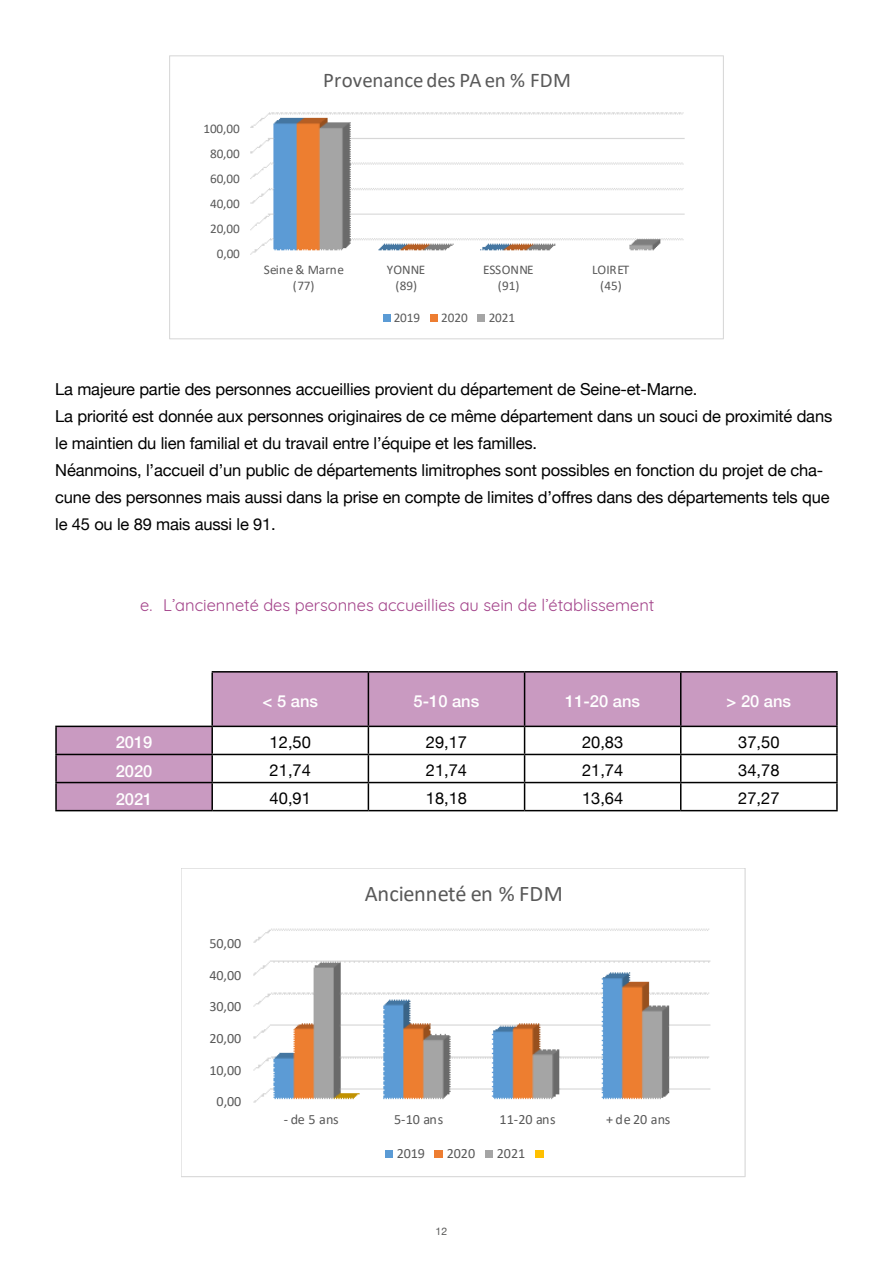
<style>
.page{position:relative;width:893px;height:1263px;background:#fff}
.page>*{position:absolute;margin:0;border:0;box-sizing:border-box;transform-origin:0 0}
.t1{font:22.35px "Calibri";color:#595959}
.t2{font:20.85px "Calibri";color:#595959}
.t3{font:16.5px/27px "Helvetica Neue";letter-spacing:-.01em;color:#000}
.t4{font:16.5px "Quicksand";color:#a3438a}
.t5{font:500 16.5px "Helvetica Neue";color:#fff}
.t6{font:14.1px "Calibri";letter-spacing:-.005em;color:#595959}
.t7{font:13.2px/16.2px "Calibri";letter-spacing:-.005em;color:#595959;text-align:center}
.t8{font:13.2px/16.2px "Calibri";letter-spacing:.02em;color:#595959;text-align:center}
.t9{font:10.5px "Helvetica Neue";color:#575756}
</style>
<div class="page">
<svg style="left:57px;top:672px;width:779px;height:138px;fill:#c99ac1"></svg>
<hr style="left:836px;top:727px;width:2px;height:27px;background:#000">
<hr style="left:681px;top:754px;width:157px;height:1px;background:#000">
<hr style="left:836px;top:755px;width:2px;height:27px;background:#000">
<hr style="left:681px;top:782px;width:157px;height:1px;background:#000">
<hr style="left:836px;top:783px;width:2px;height:27px;background:#000">
<hr style="left:681px;top:810px;width:157px;height:1px;background:#000">
<hr style="left:55px;top:782px;width:157px;height:1px;background:#000">
<hr style="left:55px;top:810px;width:157px;height:1px;background:#000">
<hr style="left:211px;top:672px;width:2px;height:54px;background:#000">
<hr style="left:211px;top:727px;width:2px;height:27px;background:#000">
<hr style="left:211px;top:755px;width:2px;height:27px;background:#000">
<hr style="left:211px;top:783px;width:2px;height:27px;background:#000">
<hr style="left:211px;top:671px;width:157px;height:1px;background:#000">
<hr style="left:368px;top:672px;width:1px;height:54px;background:#000">
<svg style="left:212px;top:727px;width:625px;height:84px"></svg>
<hr style="left:212px;top:726px;width:156px;height:1px;background:#000">
<hr style="left:212px;top:754px;width:156px;height:1px;background:#000">
<hr style="left:55px;top:726px;width:157px;height:1px;background:#000">
<hr style="left:55px;top:727px;width:2px;height:27px;background:#000">
<hr style="left:212px;top:782px;width:156px;height:1px;background:#000">
<hr style="left:212px;top:810px;width:156px;height:1px;background:#000">
<hr style="left:55px;top:754px;width:157px;height:1px;background:#000">
<hr style="left:55px;top:755px;width:2px;height:27px;background:#000">
<hr style="left:55px;top:783px;width:2px;height:27px;background:#000">
<hr style="left:368px;top:671px;width:157px;height:1px;background:#000">
<hr style="left:368px;top:726px;width:157px;height:1px;background:#000">
<hr style="left:525px;top:671px;width:156px;height:1px;background:#000">
<hr style="left:524px;top:672px;width:1px;height:54px;background:#000">
<hr style="left:525px;top:726px;width:156px;height:1px;background:#000">
<hr style="left:681px;top:671px;width:157px;height:1px;background:#000">
<hr style="left:680px;top:672px;width:1px;height:54px;background:#000">
<hr style="left:836px;top:672px;width:2px;height:54px;background:#000">
<hr style="left:681px;top:726px;width:157px;height:1px;background:#000">
<img style="left:250px;top:112px;width:435px;height:143px">
<div style="left:383px;top:314px;width:7px;height:8px;background:#5b9bd5"></div>
<div style="left:430px;top:314px;width:8px;height:8px;background:#ed7d31"></div>
<div style="left:477px;top:314px;width:8px;height:8px;background:#a5a5a5"></div>
<div style="left:170px;top:56px;width:554px;height:283px;border:1px solid #d9d9d9"></div>
<img style="left:253px;top:928px;width:458px;height:175px">
<div style="left:385px;top:1150px;width:7px;height:7px;background:#5b9bd5"></div>
<div style="left:435px;top:1150px;width:8px;height:7px;background:#ed7d31"></div>
<div style="left:485px;top:1150px;width:7px;height:7px;background:#a5a5a5"></div>
<div style="left:535px;top:1150px;width:8px;height:7px;background:#ffc000"></div>
<p class="t7" style="left:203px;top:120px;width:38px">100,00</p>
<p class="t7" style="left:210px;top:145px;width:31px">80,00</p>
<p class="t7" style="left:210px;top:170px;width:31px">60,00</p>
<p class="t7" style="left:210px;top:195px;width:31px">40,00</p>
<p class="t7" style="left:210px;top:220px;width:31px">20,00</p>
<p class="t7" style="left:217px;top:245px;width:25px">0,00</p>
<p class="t2" style="left:323px;top:65px;width:250px">Provenance des PA en % FDM</p>
<p class="t8" style="left:264px;top:261px;width:82px">Seine&amp; Marne (77)</p>
<p class="t7" style="left:387px;top:261px;width:40px">YONNE (89)</p>
<p class="t7" style="left:483px;top:261px;width:52px">ESSONNE (91)</p>
<p class="t7" style="left:592px;top:261px;width:39px">LOIRET (45)</p>
<p class="t7" style="left:394px;top:309px;width:28px">2019</p>
<p class="t7" style="left:441px;top:309px;width:28px">2020</p>
<p class="t7" style="left:489px;top:309px;width:28px">2021</p>
<p class="t3" style="left:55px;top:377px;width:778px">La majeure partie des personnes accueillies provient du département de Seine-et-Marne.<br>La priorité est donnée aux personnes originaires de ce même département dans un souci de proximité dans le maintien du lien familial et du travail entre l’équipe et les familles.<br>Néanmoins, l’accueil d’un public de départements limitrophes sont possibles en fonction du projet de cha&shy;cune des personnes mais aussi dans la prise en compte de limites d’offres dans des départements tels que le 45 ou le 89 mais aussi le 91.</p>
<p class="t4" style="left:140px;top:592px;width:516px">e. L’ancienneté des personnes accueillies au sein de l’établissement</p>
<p class="t5" style="left:263px;top:688px;width:57px">&lt; 5 ans</p>
<p class="t5" style="left:414px;top:688px;width:67px">5-10 ans</p>
<p class="t5" style="left:565px;top:688px;width:76px">11-20 ans</p>
<p class="t5" style="left:726px;top:688px;width:66px">&gt; 20 ans</p>
<p class="t5" style="left:116px;top:729px;width:38px">2019</p>
<p class="t3" style="left:270px;top:730px;width:43px">12,50</p>
<p class="t3" style="left:426px;top:730px;width:43px">29,17</p>
<p class="t3" style="left:582px;top:730px;width:43px">20,83</p>
<p class="t3" style="left:738px;top:730px;width:43px">37,50</p>
<p class="t5" style="left:116px;top:757px;width:38px">2020</p>
<p class="t3" style="left:270px;top:758px;width:43px">21,74</p>
<p class="t3" style="left:426px;top:758px;width:43px">21,74</p>
<p class="t3" style="left:582px;top:758px;width:43px">21,74</p>
<p class="t3" style="left:738px;top:758px;width:43px">34,78</p>
<p class="t5" style="left:116px;top:785px;width:38px">2021</p>
<p class="t3" style="left:270px;top:786px;width:43px">40,91</p>
<p class="t3" style="left:426px;top:786px;width:43px">18,18</p>
<p class="t3" style="left:582px;top:786px;width:43px">13,64</p>
<p class="t3" style="left:738px;top:786px;width:43px">27,27</p>
<p class="t6" style="left:209px;top:934px;width:33px">50,00</p>
<p class="t6" style="left:209px;top:965px;width:33px">40,00</p>
<p class="t6" style="left:209px;top:997px;width:33px">30,00</p>
<p class="t6" style="left:209px;top:1028px;width:33px">20,00</p>
<p class="t6" style="left:209px;top:1060px;width:33px">10,00</p>
<p class="t6" style="left:217px;top:1091px;width:26px">0,00</p>
<h1 class="t1" style="left:365px;top:878px;width:200px">Ancienneté en % FDM</h1>
<p class="t6" style="left:284px;top:1109px;width:56px">-de 5 ans</p>
<p class="t6" style="left:394px;top:1109px;width:51px">5-10 ans</p>
<p class="t6" style="left:500px;top:1109px;width:58px">11-20 ans</p>
<p class="t6" style="left:606px;top:1109px;width:66px">+ de 20 ans</p>
<p class="t6" style="left:397px;top:1143px;width:30px">2019</p>
<p class="t6" style="left:447px;top:1143px;width:30px">2020</p>
<p class="t6" style="left:497px;top:1143px;width:30px">2021</p>
<p class="t9" style="left:436px;top:1224px;width:13px">12</p>
</div>
